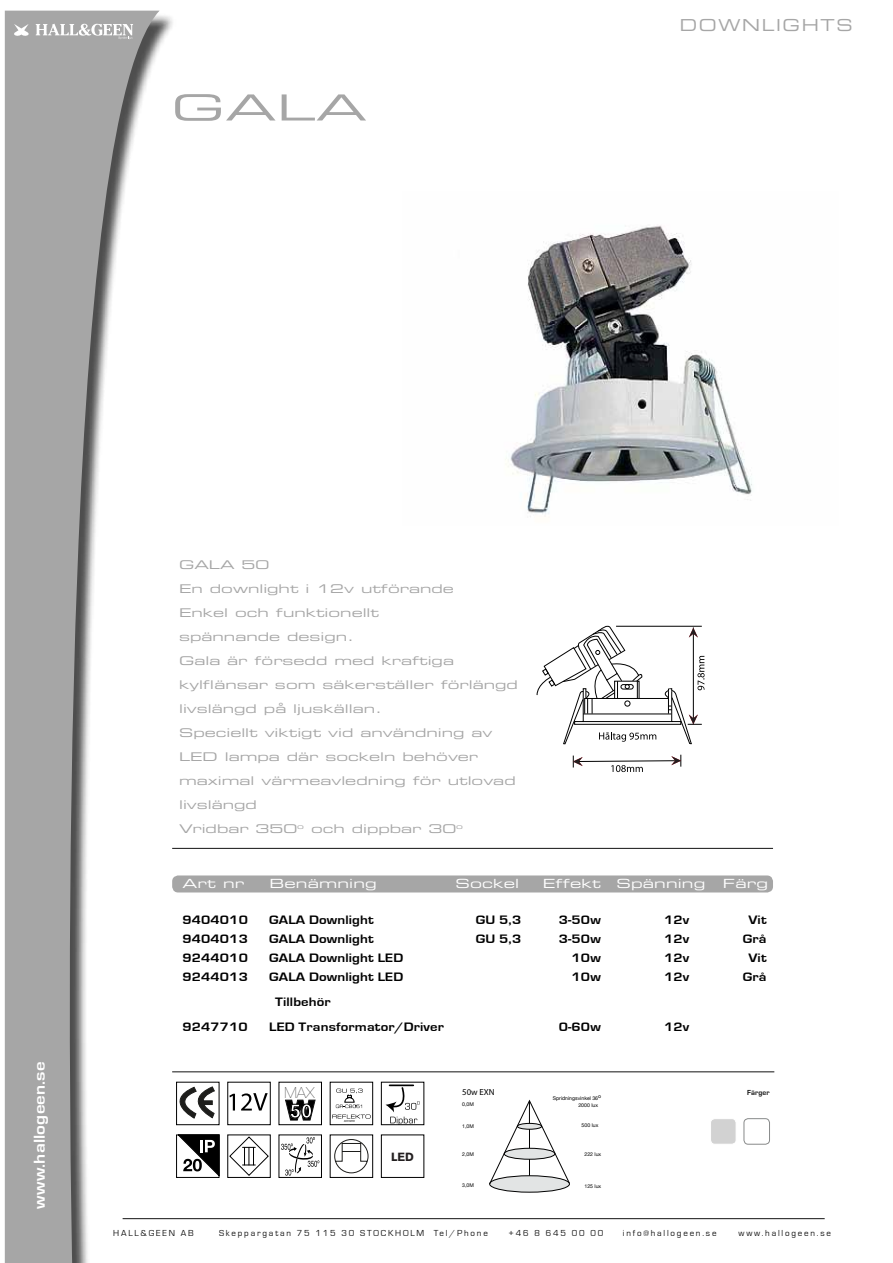
<style>
.page{position:relative;width:893px;height:1263px;background:#fff}
.page>*{position:absolute;margin:0;border:0;box-sizing:border-box;transform-origin:0 0}
.t1{font:36px "Eurostile Extended Two";color:#a6a6a6;scale:1.4 1}
.t2{font:700 19.95px "Akzidenz Grotesk BE";color:#fff}
.t3{font:16.5px "Eurostile Extended Two";letter-spacing:.1em;color:#a6a6a6}
.t4{font:700 16.2px "Eurostile";letter-spacing:.01em;color:#fff;scale:1.17 1}
.t5{font:200 15.3px "Helvetica Neue";color:#121212;scale:1.04 1}
.t6{font:700 12.6px "Eurostile";letter-spacing:.01em;color:#000;scale:1.17 1}
.t7{font:12.6px "Eurostile Extended Two";letter-spacing:.01em;color:#fff;scale:1.17 1}
.t8{font:12px/24px "Eurostile Extended Two";color:#a6a6a6;scale:1.2 1}
.t9{font:700 11.85px "Akzidenz Grotesk BE";color:#231f20}
.t10{font:9px "Eurostile";letter-spacing:.2em;color:#121212}
.t11{font:8.85px "Myriad Pro";color:#000}
.t12{font:700 7.5px "Eurostile";letter-spacing:.01em;color:#121212}
.t13{font:5.25px "Helvetica Neue";color:#000}
</style>
<div class="page">
<svg style="left:5px;top:11px;width:155px;height:1252px;fill:#a6a6a6"></svg>
<svg style="left:14px;top:24px;width:15px;height:12px"></svg>
<svg style="left:36px;top:24px;width:97px;height:15px"></svg>
<svg style="left:179px;top:1137px;width:38px;height:38px"></svg>
<div style="left:176px;top:1135px;width:43px;height:42px;border:1px solid #000"></div>
<svg style="left:230px;top:1137px;width:38px;height:38px"></svg>
<svg style="left:281px;top:1137px;width:38px;height:38px"></svg>
<svg style="left:334px;top:1139px;width:34px;height:34px"></svg>
<svg style="left:179px;top:1086px;width:36px;height:33px"></svg>
<div style="left:176px;top:1082px;width:43px;height:43px;border:1px solid #000"></div>
<svg style="left:230px;top:1094px;width:5px;height:16px"></svg>
<svg style="left:241px;top:1093px;width:27px;height:17px"></svg>
<svg style="left:285px;top:1100px;width:30px;height:20px"></svg>
<div style="left:279px;top:1082px;width:43px;height:43px;border:1px solid #000"></div>
<svg style="left:332px;top:1114px;width:39px;height:8px"></svg>
<svg style="left:336px;top:1088px;width:27px;height:20px"></svg>
<div style="left:330px;top:1082px;width:43px;height:43px;border:1px solid #000"></div>
<hr style="left:390px;top:1084px;width:23px;height:2px;background:#000">
<svg style="left:386px;top:1086px;width:34px;height:37px"></svg>
<div style="left:381px;top:1082px;width:43px;height:43px;border:1px solid #000"></div>
<hr style="left:123px;top:1218px;width:702px;height:1px;background:#121212">
<img style="left:505px;top:225px;width:247px;height:292px">
<div style="left:172px;top:875px;width:601px;height:17px;background:#a6a6a6;border-radius:6px"></div>
<hr style="left:172px;top:1071px;width:602px;height:1px;background:#121212">
<hr style="left:172px;top:848px;width:601px;height:1px;background:#121212">
<svg style="left:572px;top:755px;width:110px;height:17px"></svg>
<svg style="left:536px;top:625px;width:168px;height:120px"></svg>
<div style="left:490px;top:1176px;width:79px;height:16px;background:#e2e4e4;border-radius:50%"></div>
<div style="left:489px;top:1175px;width:81px;height:17px;border:1px solid #000;border-radius:50%"></div>
<svg style="left:489px;top:1100px;width:81px;height:84px"></svg>
<div style="left:710px;top:1119px;width:26px;height:25px;background:#d2d2d2;border-radius:4px"></div>
<div style="left:710px;top:1118px;width:26px;height:26px;border:1px solid #fff;border-radius:4px"></div>
<div style="left:744px;top:1118px;width:26px;height:26px;border:1px solid #888a8a;border-radius:4px"></div>
<h1 class="t1" style="left:171px;top:83px;width:141px">GALA</h1>
<h3 class="t3" style="left:680px;top:14px;width:174px">DOWNLIGHTS</h3>
<h3 class="t4" style="left:31px;top:1208px;width:127px;rotate:-90deg">www.hallogeen.se</h3>
<p class="t8" style="left:179px;top:553px;width:284px">GALA 50<br>En downlight i 12v utförande<br>Enkel och funktionellt<br>spännande design.<br>Gala är försedd med kraftiga kylflänsar som säkerställer förlängd livslängd på ljuskällan.<br>Speciellt viktigt vid användning av<br>LED lampa där sockeln behöver maximal värmeavledning för utlovad livslängd<br>Vridbar 350<sup>o</sup> och dippbar 30<sup>o</sup></p>
<p class="t7" style="left:182px;top:875px;width:54px">Art nr</p>
<p class="t7" style="left:270px;top:875px;width:93px">Benämning</p>
<p class="t7" style="left:455px;top:875px;width:56px">Sockel</p>
<p class="t7" style="left:543px;top:875px;width:141px">Effekt Spänning</p>
<p class="t7" style="left:723px;top:875px;width:40px">Färg</p>
<p class="t6" style="left:182px;top:913px;width:57px">9404010</p>
<p class="t6" style="left:269px;top:913px;width:91px">GALA Downlight</p>
<p class="t6" style="left:476px;top:913px;width:40px">GU 5,3</p>
<p class="t6" style="left:559px;top:913px;width:37px">3-50w</p>
<p class="t6" style="left:664px;top:913px;width:23px">12v</p>
<p class="t6" style="left:748px;top:913px;width:17px">Vit</p>
<p class="t6" style="left:182px;top:932px;width:57px">9404013</p>
<p class="t6" style="left:269px;top:932px;width:91px">GALA Downlight</p>
<p class="t6" style="left:476px;top:932px;width:40px">GU 5,3</p>
<p class="t6" style="left:559px;top:932px;width:37px">3-50w</p>
<p class="t6" style="left:664px;top:932px;width:23px">12v</p>
<p class="t6" style="left:743px;top:932px;width:22px">Grå</p>
<p class="t6" style="left:182px;top:951px;width:57px">9244010</p>
<p class="t6" style="left:269px;top:951px;width:116px">GALA Downlight LED</p>
<p class="t6" style="left:572px;top:951px;width:26px">10w</p>
<p class="t6" style="left:664px;top:951px;width:23px">12v</p>
<p class="t6" style="left:748px;top:951px;width:17px">Vit</p>
<p class="t6" style="left:182px;top:970px;width:57px">9244013</p>
<p class="t6" style="left:269px;top:970px;width:116px">GALA Downlight LED</p>
<p class="t6" style="left:572px;top:970px;width:26px">10w</p>
<p class="t6" style="left:664px;top:970px;width:23px">12v</p>
<p class="t6" style="left:743px;top:970px;width:22px">Grå</p>
<p class="t6" style="left:275px;top:995px;width:49px">Tillbehör</p>
<p class="t6" style="left:182px;top:1020px;width:57px">9247710</p>
<p class="t6" style="left:269px;top:1020px;width:151px">LED Transformator/Driver</p>
<p class="t6" style="left:559px;top:1020px;width:37px">0-60w</p>
<p class="t6" style="left:664px;top:1020px;width:23px">12v</p>
<p class="t5" style="left:285px;top:1084px;width:30px">MAX</p>
<h2 class="t2" style="left:290px;top:1099px;width:24px">50</h2>
<p class="t9" style="left:391px;top:1150px;width:24px">LED</p>
<p class="t11" style="left:462px;top:1086px;width:34px">50w EXN</p>
<p class="t13" style="left:462px;top:1099px;width:13px">0,0M</p>
<p class="t13" style="left:462px;top:1121px;width:13px">1,0M</p>
<p class="t13" style="left:462px;top:1150px;width:13px">2,0M</p>
<p class="t13" style="left:462px;top:1181px;width:13px">3,0M</p>
<p class="t13" style="left:553px;top:1093px;width:50px">Spridningsvinkel 36o</p>
<p class="t13" style="left:582px;top:1120px;width:18px">500 lux</p>
<p class="t13" style="left:584px;top:1150px;width:18px">222 lux</p>
<p class="t13" style="left:584px;top:1181px;width:18px">125 lux</p>
<p class="t13" style="left:578px;top:1101px;width:21px">2000 lux</p>
<p class="t12" style="left:747px;top:1088px;width:24px">Färger</p>
<p class="t10" style="left:113px;top:1228px;width:82px">HALL&amp;GEEN AB</p>
<p class="t10" style="left:219px;top:1228px;width:270px">Skeppargatan 75 115 30 STOCKHOLM Tel/Phone</p>
<p class="t10" style="left:508px;top:1228px;width:96px">+46 8 645 00 00</p>
<p class="t10" style="left:623px;top:1228px;width:95px">info@hallogeen.se</p>
<p class="t10" style="left:739px;top:1228px;width:94px">www.hallogeen.se</p>
</div>
